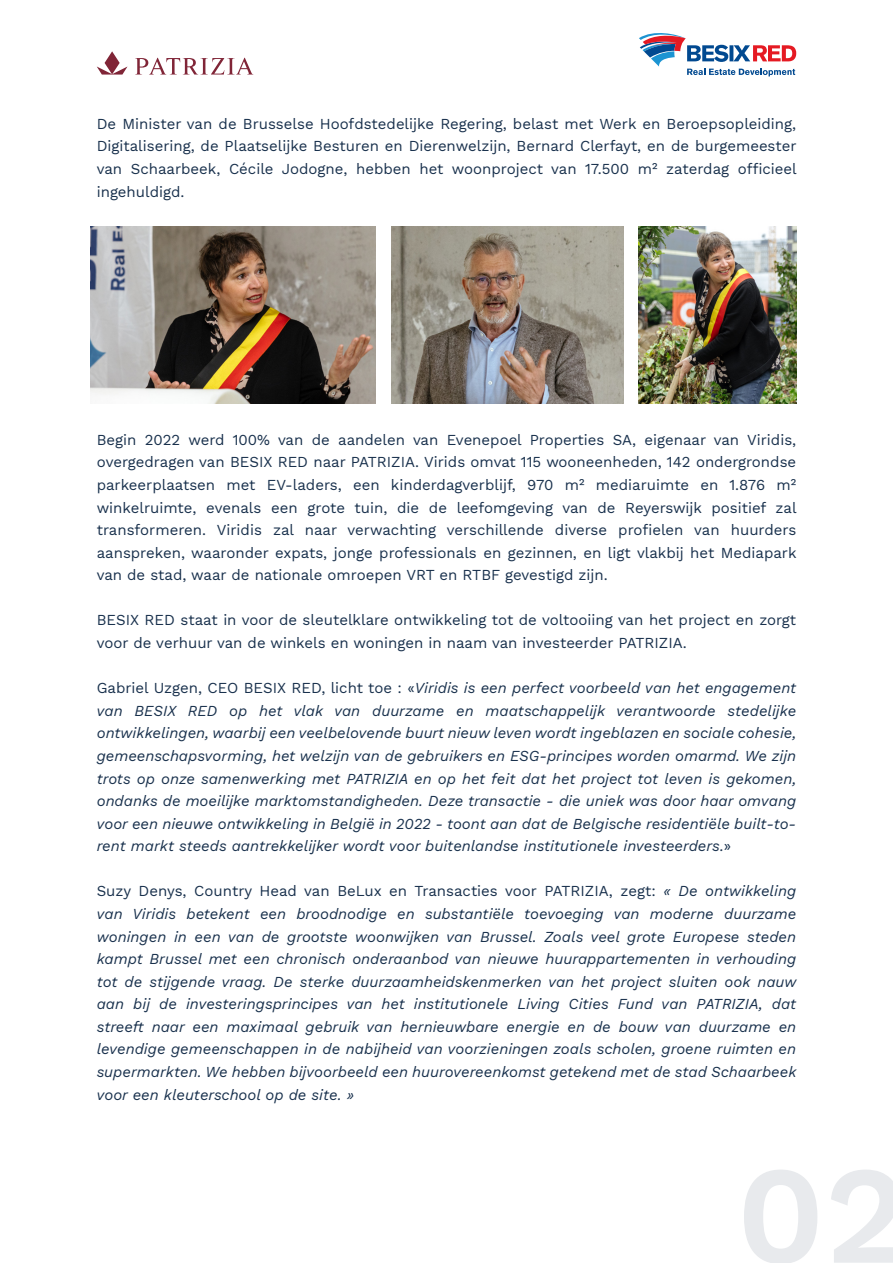
<style>
.page{position:relative;width:893px;height:1263px;background:#fff}
.page>*{position:absolute;margin:0;border:0;box-sizing:border-box;transform-origin:0 0}
.t1{font:600 139.05px "Work Sans";color:#e8eaed}
.t2{font:italic 15px/22.5px "Work Sans";color:#19314d;text-align:justify}
.t3{font:15px/22.5px "Work Sans";color:#19314d;text-align:justify}
.s1{font-style:normal}
</style>
<div class="page">
<svg style="left:639px;top:33px;width:157px;height:43px"></svg>
<svg style="left:97px;top:51px;width:31px;height:24px"></svg>
<svg style="left:135px;top:58px;width:118px;height:17px"></svg>
<img style="left:91px;top:226px;width:285px;height:178px">
<img style="left:391px;top:226px;width:233px;height:178px">
<img style="left:639px;top:226px;width:157px;height:178px">
<p class="t3" style="left:97px;top:112px;width:701px">De Minister van de Brusselse Hoofdstedelijke Regering, belast met Werk en Beroepsopleiding, Digitalisering, de Plaatselijke Besturen en Dierenwelzijn, Bernard Clerfayt, en de burgemeester van Schaarbeek, Cécile Jodogne, hebben het woonproject van 17.500 m² zaterdag officieel ingehuldigd.</p>
<p class="t3" style="left:97px;top:428px;width:701px">Begin 2022 werd 100% van de aandelen van Evenepoel Properties SA, eigenaar van Viridis, overgedragen van BESIX RED naar PATRIZIA. Virids omvat 115 wooneenheden, 142 ondergrondse parkeerplaatsen met EV-laders, een kinderdagverblijf, 970 m² mediaruimte en 1.876 m² winkelruimte, evenals een grote tuin, die de leefomgeving van de Reyerswijk positief zal transformeren. Viridis zal naar verwachting verschillende diverse profielen van huurders aanspreken, waaronder expats, jonge professionals en gezinnen, en ligt vlakbij het Mediapark van de stad, waar de nationale omroepen VRT en RTBF gevestigd zijn.</p>
<p class="t3" style="left:97px;top:608px;width:701px">BESIX RED staat in voor de sleutelklare ontwikkeling tot de voltooiing van het project en zorgt voor de verhuur van de winkels en woningen in naam van investeerder PATRIZIA.</p>
<p class="t2" style="left:97px;top:676px;width:701px"><span class="s1">Gabriel Uzgen, CEO BESIX RED, licht toe : «</span>Viridis is een perfect voorbeeld van het engagement van BESIX RED op het vlak van duurzame en maatschappelijk verantwoorde stedelijke ontwikkelingen, waarbij een veelbelovende buurt nieuw leven wordt ingeblazen en sociale cohesie, gemeenschapsvorming, het welzijn van de gebruikers en ESG-principes worden omarmd. We zijn trots op onze samenwerking met PATRIZIA en op het feit dat het project tot leven is gekomen, ondanks de moeilijke marktomstandigheden. Deze transactie - die uniek was door haar omvang voor een nieuwe ontwikkeling in België in 2022 - toont aan dat de Belgische residentiële built-to&shy;rent markt steeds aantrekkelijker wordt voor buitenlandse institutionele investeerders.<span class="s1">»</span></p>
<p class="t2" style="left:97px;top:879px;width:701px"><span class="s1">Suzy Denys, Country Head van BeLux en Transacties voor PATRIZIA, zegt:</span> « De ontwikkeling van Viridis betekent een broodnodige en substantiële toevoeging van moderne duurzame woningen in een van de grootste woonwijken van Brussel. Zoals veel grote Europese steden kampt Brussel met een chronisch onderaanbod van nieuwe huurappartementen in verhouding tot de stijgende vraag. De sterke duurzaamheidskenmerken van het project sluiten ook nauw aan bij de investeringsprincipes van het institutionele Living Cities Fund van PATRIZIA, dat streeft naar een maximaal gebruik van hernieuwbare energie en de bouw van duurzame en levendige gemeenschappen in de nabijheid van voorzieningen zoals scholen, groene ruimten en supermarkten. We hebben bijvoorbeeld een huurovereenkomst getekend met de stad Schaarbeek voor een kleuterschool op de site. »</p>
<p class="t1" style="left:736px;top:1110px;width:172px">02</p>
</div>
